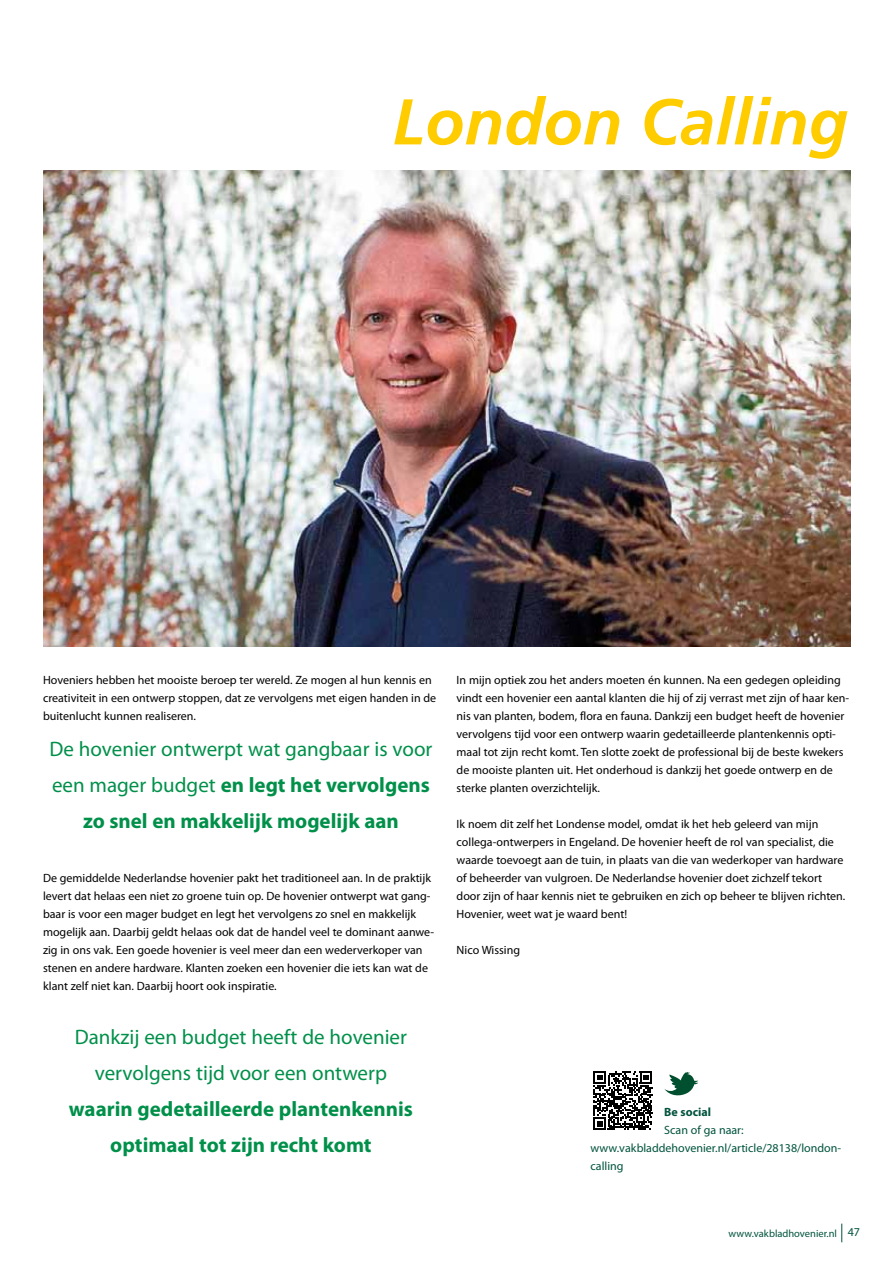
<style>
.page{position:relative;width:893px;height:1263px;background:#fff}
.page>*{position:absolute;margin:0;border:0;box-sizing:border-box;transform-origin:0 0}
.t1{font:italic 700 64.5px "Frutiger";color:#fc0}
.t2{font:21px/36px "Myriad Pro";color:#00904a;text-align:center}
.t3{font:700 21px/36px "Myriad Pro";color:#00904a;text-align:center}
.t4{font:12px/18px "Myriad Pro";color:#000}
.t5{font:12px/18px "Myriad Pro";color:#00533d}
.t6{font:700 12px "Myriad Pro";color:#00533d}
.t7{font:10.5px "Myriad Pro";color:#00533d}
.s1{font-weight:700}
.s2{font-size:12px}
</style>
<div class="page">
<svg style="left:841px;top:1223px;width:1px;height:19px"></svg>
<img style="left:44px;top:170px;width:806px;height:476px">
<svg style="left:594px;top:1071px;width:58px;height:59px"></svg>
<svg style="left:664px;top:1072px;width:34px;height:23px"></svg>
<h1 class="t1" style="left:393px;top:84px;width:457px">London Calling</h1>
<p class="t4" style="left:43px;top:671px;width:395px">Hoveniers hebben het mooiste beroep ter wereld. Ze mogen al hun kennis en creativiteit in een ontwerp stoppen, dat ze vervolgens met eigen handen in de buitenlucht kunnen realiseren.</p>
<h2 class="t2" style="left:49px;top:731px;width:384px">De hovenier ontwerpt wat gangbaar is voor een mager budget <span class="s1">en legt het vervolgens zo snel en makkelijk mogelijk aan</span></h2>
<p class="t4" style="left:43px;top:869px;width:393px">De gemiddelde Nederlandse hovenier pakt het traditioneel aan. In de praktijk levert dat helaas een niet zo groene tuin op. De hovenier ontwerpt wat gang&shy;baar is voor een mager budget en legt het vervolgens zo snel en makkelijk mogelijk aan. Daarbij geldt helaas ook dat de handel veel te dominant aanwe&shy;zig in ons vak. Een goede hovenier is veel meer dan een wederverkoper van stenen en andere hardware. Klanten zoeken een hovenier die iets kan wat de klant zelf niet kan. Daarbij hoort ook inspiratie.</p>
<p class="t4" style="left:457px;top:671px;width:394px">In mijn optiek zou het anders moeten én kunnen. Na een gedegen opleiding vindt een hovenier een aantal klanten die hij of zij verrast met zijn of haar ken&shy;nis van planten, bodem, flora en fauna. Dankzij een budget heeft de hovenier vervolgens tijd voor een ontwerp waarin gedetailleerde plantenkennis opti&shy;maal tot zijn recht komt. Ten slotte zoekt de professional bij de beste kwekers de mooiste planten uit. Het onderhoud is dankzij het goede ontwerp en de sterke planten overzichtelijk.</p>
<p class="t4" style="left:457px;top:815px;width:390px">Ik noem dit zelf het Londense model, omdat ik het heb geleerd van mijn collega-ontwerpers in Engeland. De hovenier heeft de rol van specialist, die waarde toevoegt aan de tuin, in plaats van die van wederkoper van hardware of beheerder van vulgroen. De Nederlandse hovenier doet zichzelf tekort door zijn of haar kennis niet te gebruiken en zich op beheer te blijven richten.<br>Hovenier, weet wat je waard bent!</p>
<p class="t4" style="left:457px;top:941px;width:65px">Nico Wissing</p>
<h2 class="t2" style="left:75px;top:1019px;width:334px">Dankzij een budget heeft de hovenier vervolgens tijd voor een ontwerp</h2>
<h2 class="t3" style="left:69px;top:1090px;width:346px">waarin gedetailleerde plantenkennis optimaal tot zijn recht komt</h2>
<p class="t6" style="left:664px;top:1104px;width:48px">Be social</p>
<p class="t5" style="left:590px;top:1121px;width:252px;text-indent:74px">Scan of ga naar: www.vakbladdehovenier.nl/article/28138/london&shy;calling</p>
<p class="t7" style="left:729px;top:1227px;width:133px">www.vakbladhovenier.nl <span class="s2">47</span></p>
</div>
